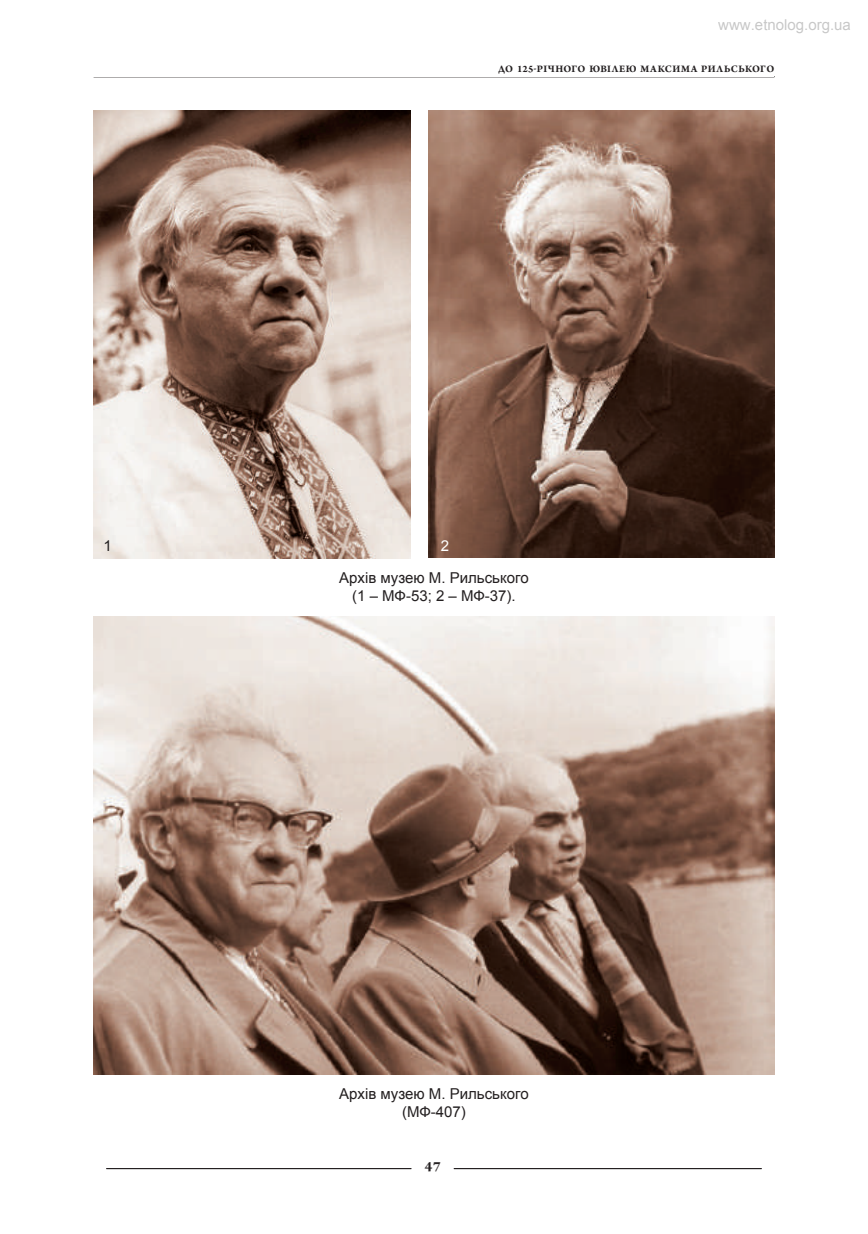
<style>
.page{position:relative;width:868px;height:1234px;background:#fff}
.page>*{position:absolute;margin:0;border:0;box-sizing:border-box;transform-origin:0 0}
.t1{font:15px/18px "Arial";color:#231f20;text-align:center}
.t2{font:15px "Arial";color:rgb(0 0 0/.22)}
.t3{font:700 15px "Arno Pro";color:#231f20}
.t4{font:15px "Arial";color:#fff}
.t5{font:700 10.5px "Arno Pro";letter-spacing:.025em;color:#231f20}
</style>
<div class="page">
<hr style="left:106px;top:1167px;width:305px;height:1px;background:#231f20">
<hr style="left:454px;top:1167px;width:307px;height:1px;background:#231f20">
<svg style="left:496px;top:76px;width:279px;height:2px"></svg>
<img style="left:94px;top:617px;width:680px;height:457px">
<img style="left:94px;top:111px;width:316px;height:447px">
<img style="left:429px;top:111px;width:345px;height:446px">
<p class="t2" style="left:718px;top:15px;width:134px">www.etnolog.org.ua</p>
<p class="t5" style="left:498px;top:63px;width:278px">До 125-річного ювілею Максима Рильського</p>
<p class="t1" style="left:104px;top:536px;width:10px">1</p>
<p class="t4" style="left:441px;top:535px;width:10px">2</p>
<p class="t1" style="left:339px;top:569px;width:191px">Архів музею М. Рильського (1 – МФ-53; 2 – МФ-37).</p>
<p class="t1" style="left:339px;top:1084px;width:191px">Архів музею М. Рильського (МФ-407)</p>
<p class="t3" style="left:425px;top:1157px;width:17px">47</p>
</div>
